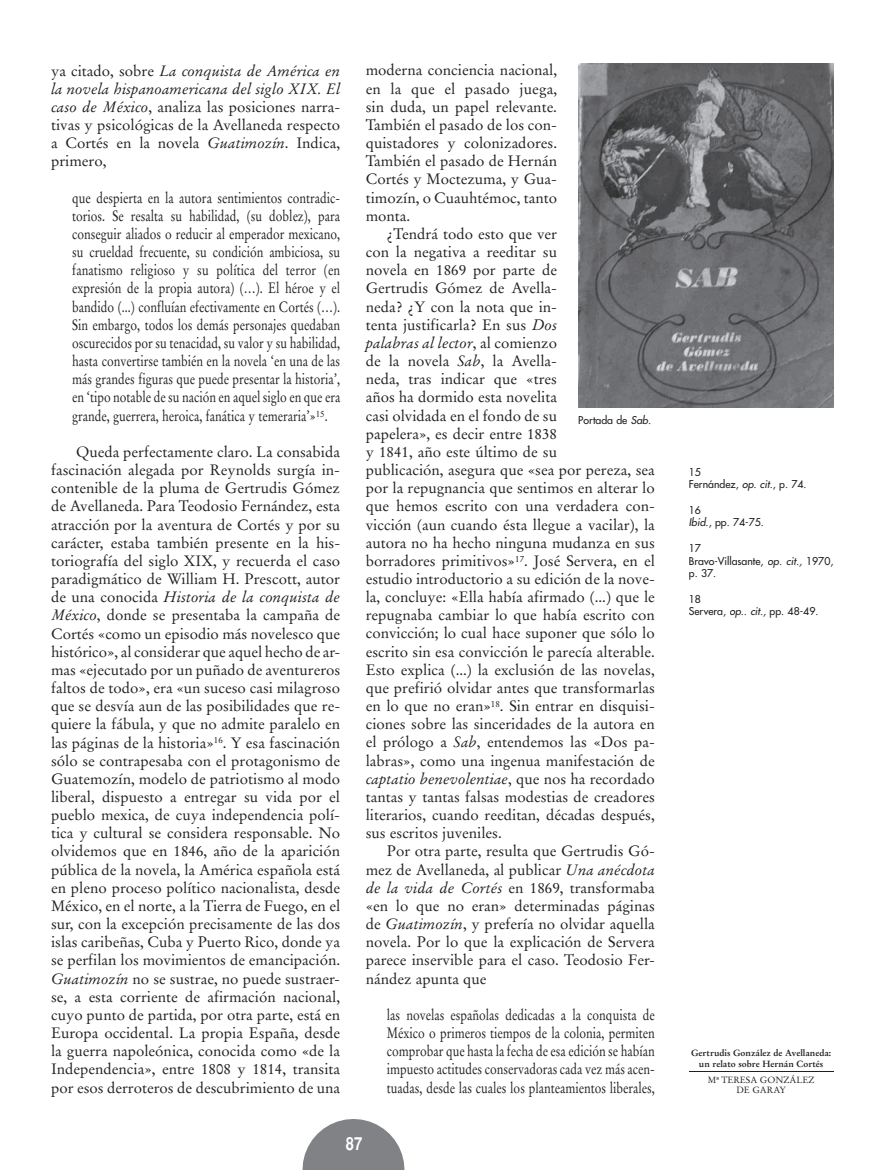
<style>
.page{position:relative;width:893px;height:1170px;background:#fff}
.page>*{position:absolute;margin:0;border:0;box-sizing:border-box;transform-origin:0 0}
.t1{font:700 condensed 18px "Helvetica";color:#fff}
.t2{font:15px/18.1px "Stempel Garamond";color:#231f20;text-align:justify}
.t3{font:15px/18.1px "Stempel Garamond";color:#231f20;text-align:justify;scale:.8 1}
.t4{font:10.5px/12.8px "Futura";color:#231f20}
.t5{font:700 9px/10.9px "Stempel Garamond";color:#231f20;text-align:center}
.t6{font:9px/10.9px "Stempel Garamond";color:#231f20;text-align:center}
.s1{font-style:italic}
</style>
<div class="page">
<svg style="left:302px;top:1119px;width:102px;height:50px"></svg>
<hr style="left:689px;top:1071px;width:144px;height:1px;background:#231f20">
<img style="left:578px;top:64px;width:255px;height:343px">
<p class="t2" style="left:51px;top:61px;width:291px">ya citado, sobre <span class="s1">La conquista de América en la novela hispanoamericana del siglo XIX. El caso de México</span>, analiza las posiciones narra&shy;tivas y psicológicas de la Avellaneda respecto a Cortés en la novela <span class="s1">Guatimozín</span>. Indica, primero,</p>
<p class="t3" style="left:72px;top:188px;width:337px">que despierta en la autora sentimientos contradic&shy;torios. Se resalta su habilidad, (su doblez), para conseguir aliados o reducir al emperador mexicano, su crueldad frecuente, su condición ambiciosa, su fanatismo religioso y su política del terror (en expresión de la propia autora) (…). El héroe y el bandido (...) confluían efectivamente en Cortés (…).<br>Sin embargo, todos los demás personajes quedaban oscurecidos por su tenacidad, su valor y su habilidad, hasta convertirse también en la novela ‘en una de las más grandes figuras que puede presentar la historia’, en ‘tipo notable de su nación en aquel siglo en que era grande, guerrera, heroica, fanática y temeraria’»<sup>15</sup>.</p>
<p class="t2" style="left:51px;top:443px;width:291px;text-indent:25px">Queda perfectamente claro. La consabida fascinación alegada por Reynolds surgía in&shy;contenible de la pluma de Gertrudis Gómez de Avellaneda. Para Teodosio Fernández, esta atracción por la aventura de Cortés y por su carácter, estaba también presente en la his&shy;toriografía del siglo XIX, y recuerda el caso paradigmático de William H. Prescott, autor de una conocida <span class="s1">Historia de la conquista de México</span>, donde se presentaba la campaña de Cortés «como un episodio más novelesco que histórico», al considerar que aquel hecho de ar&shy;mas «ejecutado por un puñado de aventureros faltos de todo», era «un suceso casi milagroso que se desvía aun de las posibilidades que re&shy;quiere la fábula, y que no admite paralelo en las páginas de la historia»<sup>16</sup>. Y esa fascinación sólo se contrapesaba con el protagonismo de Guatemozín, modelo de patriotismo al modo liberal, dispuesto a entregar su vida por el pueblo mexica, de cuya independencia polí&shy;tica y cultural se considera responsable. No olvidemos que en 1846, año de la aparición pública de la novela, la América española está en pleno proceso político nacionalista, desde México, en el norte, a la Tierra de Fuego, en el sur, con la excepción precisamente de las dos islas caribeñas, Cuba y Puerto Rico, donde ya se perfilan los movimientos de emancipación.<br><span class="s1">Guatimozín</span> no se sustrae, no puede sustraer&shy;se, a esta corriente de afirmación nacional, cuyo punto de partida, por otra parte, está en Europa occidental. La propia España, desde la guerra napoleónica, conocida como «de la Independencia», entre 1808 y 1814, transita por esos derroteros de descubrimiento de una</p>
<p class="t2" style="left:366px;top:61px;width:193px">moderna conciencia nacional, en la que el pasado juega, sin duda, un papel relevante.<br>También el pasado de los con&shy;quistadores y colonizadores.<br>También el pasado de Hernán Cortés y Moctezuma, y Gua&shy;timozín, o Cuauhtémoc, tanto monta.</p>
<p class="t2" style="left:366px;top:225px;width:291px;text-align:left;text-indent:21px">¿Tendrá todo esto que ver<br>con la negativa a reeditar su<br>novela en 1869 por parte de<br>Gertrudis Gómez de Avella-<br>neda? ¿Y con la nota que in-<br>tenta justificarla? En sus <span class="s1">Dos<br>palabras al lector</span>, al comienzo<br>de la novela <span class="s1">Sab</span>, la Avella-<br>neda, tras indicar que «tres<br>años ha dormido esta novelita<br>casi olvidada en el fondo de su<br>papelera», es decir entre 1838<br>y 1841, año este último de su<br>publicación, asegura que «sea por pereza, sea por la repugnancia que sentimos en alterar lo que hemos escrito con una verdadera con&shy;vicción (aun cuando ésta llegue a vacilar), la autora no ha hecho ninguna mudanza en sus borradores primitivos»<sup>17</sup>. José Servera, en el estudio introductorio a su edición de la nove&shy;la, concluye: «Ella había afirmado (...) que le repugnaba cambiar lo que había escrito con convicción; lo cual hace suponer que sólo lo escrito sin esa convicción le parecía alterable.<br>Esto explica (...) la exclusión de las novelas, que prefirió olvidar antes que transformarlas en lo que no eran»<sup>18</sup>. Sin entrar en disquisi&shy;ciones sobre las sinceridades de la autora en el prólogo a <span class="s1">Sab</span>, entendemos las «Dos pa&shy;labras», como una ingenua manifestación de <span class="s1">captatio benevolentiae</span>, que nos ha recordado tantas y tantas falsas modestias de creadores literarios, cuando reeditan, décadas después, sus escritos juveniles.</p>
<p class="t2" style="left:366px;top:842px;width:291px;text-indent:21px">Por otra parte, resulta que Gertrudis Gó&shy;mez de Avellaneda, al publicar <span class="s1">Una anécdota de la vida de Cortés</span> en 1869, transformaba «en lo que no eran» determinadas páginas de <span class="s1">Guatimozín</span>, y prefería no olvidar aquella novela. Por lo que la explicación de Servera parece inservible para el caso. Teodosio Fer&shy;nández apunta que</p>
<p class="t3" style="left:387px;top:1005px;width:336px">las novelas españolas dedicadas a la conquista de México o primeros tiempos de la colonia, permiten comprobar que hasta la fecha de esa edición se habían impuesto actitudes conservadoras cada vez más acen&shy;tuadas, desde las cuales los planteamientos liberales,</p>
<p class="t4" style="left:578px;top:413px;width:74px">Portada de <span class="s1">Sab.</span></p>
<p class="t1" style="left:346px;top:1132px;width:18px">87</p>
<p class="t4" style="left:689px;top:465px;width:119px">15<br>Fernández, <span class="s1">op. cit</span>., p. 74.</p>
<p class="t4" style="left:689px;top:503px;width:77px">16<br><span class="s1">Ibid</span>., pp. 74-75.</p>
<p class="t4" style="left:689px;top:541px;width:146px">17<br>Bravo-Villasante, <span class="s1">op. cit.,</span> 1970, p. 37.</p>
<p class="t4" style="left:689px;top:592px;width:131px">18<br>Servera, <span class="s1">op.. cit.,</span> pp. 48-49.</p>
<p class="t5" style="left:691px;top:1047px;width:142px">Gertrudis González de Avellaneda: un relato sobre Hernán Cortés</p>
<p class="t6" style="left:708px;top:1073px;width:108px">Mª TERESA GONZÁLEZ<br>DE GARAY</p>
</div>
